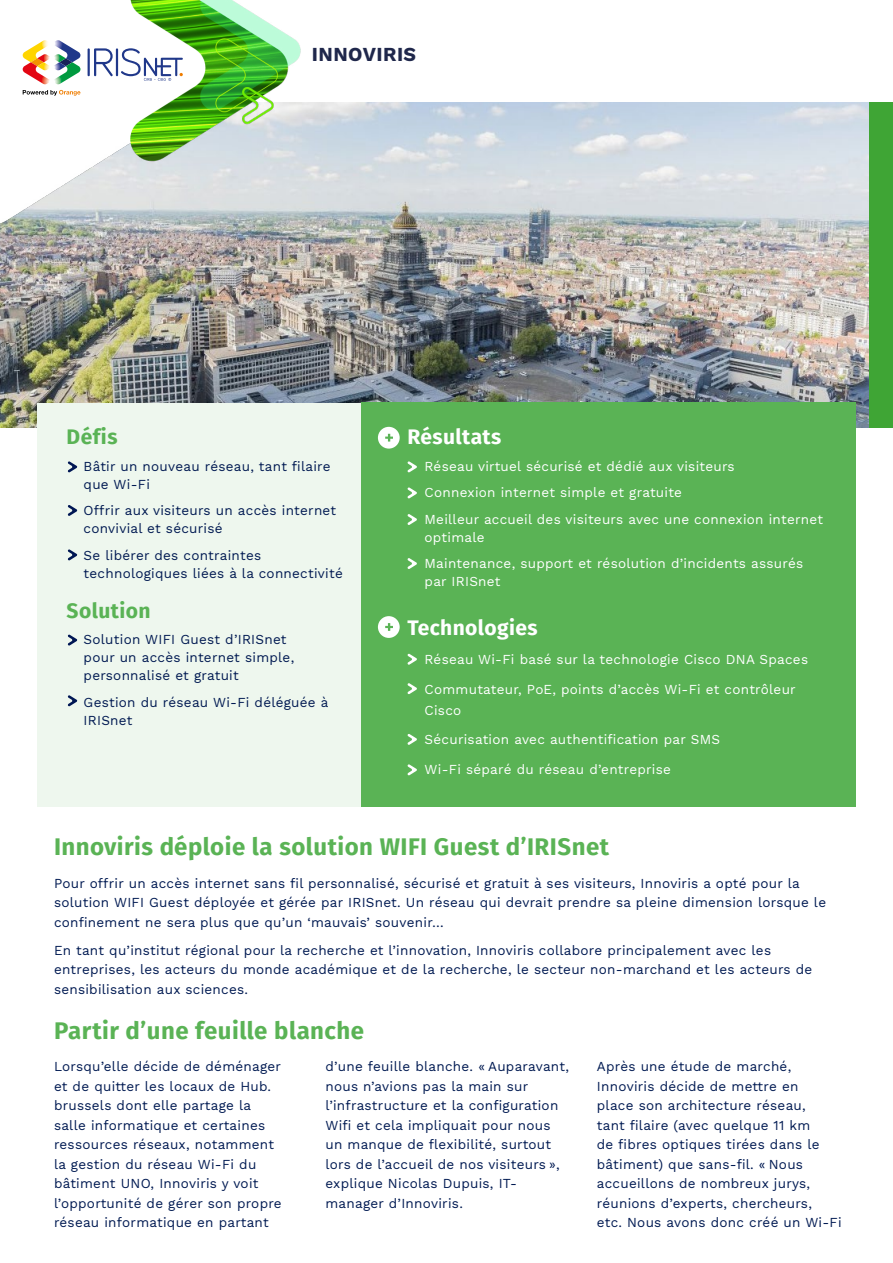
<style>
.page{position:relative;width:893px;height:1263px;background:#fff}
.page>*{position:absolute;margin:0;border:0;box-sizing:border-box;transform-origin:0 0}
.t1{font:700 24px "Fira Sans";letter-spacing:.02em;color:#5ab355}
.t2{font:700 21px "Fira Sans";letter-spacing:.02em;color:#fff}
.t3{font:700 21px "Fira Sans";letter-spacing:.02em;color:#5ab355}
.t4{font:19.5px "Work Sans";letter-spacing:.025em;color:#1f274b}
.t5{font:13.5px/19.5px "Work Sans";letter-spacing:.02em;color:#011a52}
.t6{font:13.5px/26.5px "Work Sans";letter-spacing:.02em;color:#fff}
</style>
<div class="page">
<div style="left:0;top:102px;width:893px;height:326px;background:#3fa535"></div>
<img style="left:0;top:102px;width:868px;height:326px">
<img style="left:0;top:0;width:300px;height:225px">
<svg style="left:94px;top:48px;width:19px;height:28px"></svg>
<hr style="left:88px;top:48px;width:2px;height:28px;background:#20388a">
<hr style="left:116px;top:48px;width:2px;height:28px;background:#20388a">
<svg style="left:121px;top:48px;width:62px;height:33px"></svg>
<svg style="left:23px;top:40px;width:57px;height:44px"></svg>
<svg style="left:23px;top:90px;width:57px;height:6px"></svg>
<div style="left:361px;top:402px;width:494px;height:405px;background:#5ab355"></div>
<div style="left:38px;top:403px;width:323px;height:404px;background:#eef7ee"></div>
<div style="left:378px;top:427px;width:22px;height:22px;background:#fff;border-radius:50%"></div>
<svg style="left:385px;top:434px;width:8px;height:8px"></svg>
<div style="left:378px;top:616px;width:22px;height:22px;background:#fff;border-radius:50%"></div>
<svg style="left:385px;top:623px;width:8px;height:8px"></svg>
<svg style="left:407px;top:461px;width:10px;height:11px"></svg>
<svg style="left:407px;top:514px;width:10px;height:11px"></svg>
<svg style="left:407px;top:558px;width:10px;height:11px"></svg>
<svg style="left:68px;top:461px;width:9px;height:11px"></svg>
<svg style="left:68px;top:505px;width:9px;height:11px"></svg>
<svg style="left:68px;top:549px;width:9px;height:12px"></svg>
<svg style="left:68px;top:634px;width:9px;height:12px"></svg>
<svg style="left:68px;top:695px;width:9px;height:11px"></svg>
<svg style="left:407px;top:654px;width:10px;height:11px"></svg>
<svg style="left:407px;top:683px;width:10px;height:11px"></svg>
<svg style="left:407px;top:734px;width:10px;height:11px"></svg>
<svg style="left:407px;top:764px;width:10px;height:11px"></svg>
<svg style="left:407px;top:487px;width:10px;height:12px"></svg>
<h3 class="t4" style="left:312px;top:39px;width:106px">INNOVIRIS</h3>
<h2 class="t3" style="left:67px;top:422px;width:52px">Défis</h2>
<p class="t5" style="left:84px;top:457px;width:248px;line-height:18px">Bâtir un nouveau réseau, tant filaire que Wi-Fi</p>
<p class="t5" style="left:84px;top:501px;width:254px;line-height:18px">Offrir aux visiteurs un accès internet convivial et sécurisé</p>
<p class="t5" style="left:84px;top:546px;width:261px;line-height:18px">Se libérer des contraintes technologiques liées à la connectivité</p>
<h2 class="t3" style="left:67px;top:596px;width:85px">Solution</h2>
<p class="t5" style="left:84px;top:630px;width:212px;line-height:18px">Solution WIFI Guest d’IRISnet pour un accès internet simple, personnalisé et gratuit</p>
<p class="t5" style="left:84px;top:692px;width:246px;line-height:18px">Gestion du réseau Wi-Fi déléguée à<br>IRISnet</p>
<h2 class="t2" style="left:408px;top:422px;width:95px">Résultats</h2>
<p class="t6" style="left:425px;top:452px;width:400px">Réseau virtuel sécurisé et dédié aux visiteurs<br>Connexion internet simple et gratuite<br>Meilleur accueil des visiteurs avec une connexion internet</p>
<p class="t6" style="left:425px;top:523px;width:380px">optimale<br>Maintenance, support et résolution d’incidents assurés</p>
<p class="t6" style="left:425px;top:568px;width:77px">par IRISnet</p>
<h2 class="t2" style="left:408px;top:613px;width:132px">Technologies</h2>
<p class="t6" style="left:425px;top:644px;width:385px;line-height:29.5px">Réseau Wi-Fi basé sur la technologie Cisco DNA Spaces<br>Commutateur, PoE, points d’accès Wi-Fi et contrôleur</p>
<p class="t6" style="left:425px;top:695px;width:297px;line-height:29.5px">Cisco<br>Sécurisation avec authentification par SMS<br>Wi-Fi séparé du réseau d’entreprise</p>
<h1 class="t1" style="left:54px;top:830px;width:557px">Innoviris déploie la solution WIFI Guest d’IRISnet</h1>
<p class="t5" style="left:54px;top:873px;width:774px">Pour offrir un accès internet sans fil personnalisé, sécurisé et gratuit à ses visiteurs, Innoviris a opté pour la solution WIFI Guest déployée et gérée par IRISnet. Un réseau qui devrait prendre sa pleine dimension lorsque le confinement ne sera plus que qu’un ‘mauvais’ souvenir…</p>
<p class="t5" style="left:54px;top:940px;width:760px">En tant qu’institut régional pour la recherche et l’innovation, Innoviris collabore principalement avec les entreprises, les acteurs du monde académique et de la recherche, le secteur non-marchand et les acteurs de sensibilisation aux sciences.</p>
<h1 class="t1" style="left:54px;top:1013px;width:312px">Partir d’une feuille blanche</h1>
<p class="t5" style="left:54px;top:1056px;width:229px">Lorsqu’elle décide de déménager et de quitter les locaux de Hub. brussels dont elle partage la salle informatique et certaines ressources réseaux, notamment la gestion du réseau Wi-Fi du bâtiment UNO, Innoviris y voit l’opportunité de gérer son propre réseau informatique en partant</p>
<p class="t5" style="left:325px;top:1056px;width:245px">d’une feuille blanche. « Auparavant, nous n’avions pas la main sur l’infrastructure et la configuration<br>Wifi et cela impliquait pour nous un manque de flexibilité, surtout lors de l’accueil de nos visiteurs », explique Nicolas Dupuis, IT&shy;manager d’Innoviris.</p>
<p class="t5" style="left:597px;top:1056px;width:246px">Après une étude de marché,<br>Innoviris décide de mettre en<br>place son architecture réseau,<br>tant filaire (avec quelque 11 km<br>de fibres optiques tirées dans le bâtiment) que sans-fil. « Nous accueillons de nombreux jurys, réunions d’experts, chercheurs,<br>etc. Nous avons donc créé un Wi-Fi</p>
</div>
